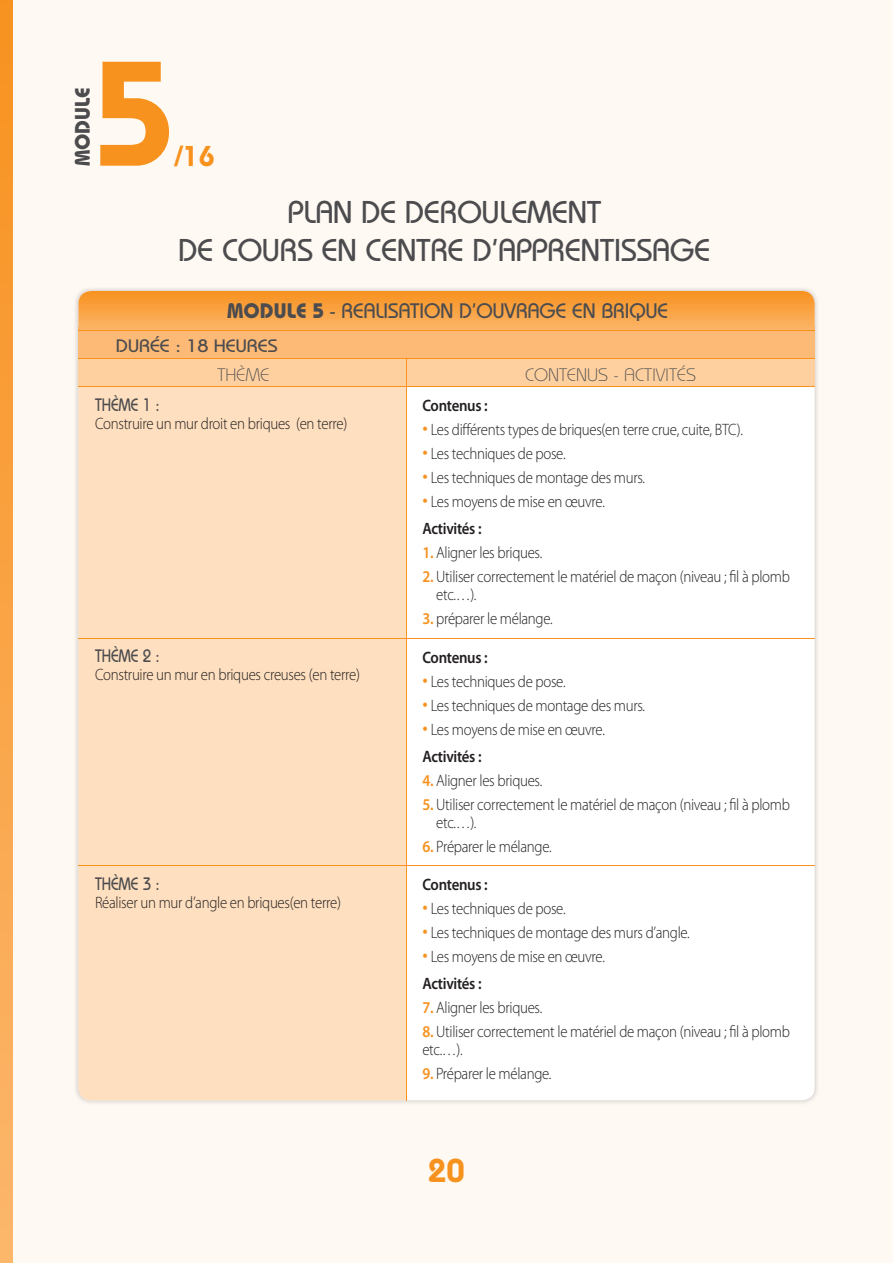
<style>
.page{position:relative;width:893px;height:1263px;background:#fff9f3}
.page>*{position:absolute;margin:0;border:0;box-sizing:border-box;transform-origin:0 0}
.t1{font:600 148.5px "Bauhaus";color:#f7921f}
.t2{font:600 33px "Bauhaus";color:#f7921f}
.t3{font:500 31.5px/37.8px "Bauhaus";color:#4c4c4e;text-align:center}
.t4{font:600 28.65px "Bauhaus";color:#f7921f}
.t5{font:500 21px "Bauhaus";color:#4c4c4e}
.t6{font:700 21px "Bauhaus";color:#4c4c4e}
.t7{font:300 18px "Bauhaus";color:#4c4c4e}
.t8{font:500 18px "Bauhaus";color:#4c4c4e;scale:.85 1}
.t9{font:500 18px "Bauhaus";color:#4c4c4e;scale:1.1 1}
.t10{font:300 16.5px/27px "Myriad Pro";letter-spacing:-.02em;color:#231f20;scale:.9 1}
.t11{font:600 16.5px "Myriad Pro";letter-spacing:-.02em;color:#231f20;scale:.9 1}
.s1{font-weight:700}
.s2{font-size:24px;color:#f7921f}
.s3{font-weight:600}
.s4{font-weight:600;color:#f7921f}
</style>
<div class="page">
<div style="left:78px;top:291px;width:737px;height:809px;background:#fff;border-radius:13px"></div>
<div style="left:78px;top:387px;width:328px;height:713px;background:#fedfbf"></div>
<hr style="left:78px;top:638px;width:737px;height:1px;background:#f7921f">
<hr style="left:78px;top:865px;width:737px;height:1px;background:#f7921f">
<div style="left:78px;top:325px;width:737px;height:33px;background:#fcba76"></div>
<div style="left:78px;top:359px;width:737px;height:28px;background:#fed09f"></div>
<svg style="left:78px;top:291px;width:737px;height:39px;background:#f9a343"></svg>
<hr style="left:78px;top:358px;width:737px;height:1px;background:#f7921f">
<hr style="left:78px;top:330px;width:737px;height:1px;background:#f7921f">
<hr style="left:78px;top:386px;width:737px;height:1px;background:#f7921f">
<hr style="left:406px;top:359px;width:1px;height:741px;background:#f7921f">
<svg style="left:0;top:0;width:13px;height:1263px;background:#f9a445"></svg>
<p class="t6" style="left:75px;top:166px;width:81px;rotate:-90deg">MODULE</p>
<h1 class="t1" style="left:93px;top:62px;width:84px">5</h1>
<h3 class="t4" style="left:175px;top:146px;width:41px">/16</h3>
<h3 class="t3" style="left:178px;top:197px;width:534px">PLAN DE DEROULEMENT<br>DE COURS EN CENTRE D’APPRENTISSAGE</h3>
<p class="t5" style="left:227px;top:303px;width:442px"><span class="s1">MODULE 5</span> - REALISATION D’OUVRAGE EN BRIQUE</p>
<p class="t9" style="left:116px;top:339px;width:149px">DURÉE : 18 HEURES</p>
<p class="t7" style="left:218px;top:368px;width:53px">THÈME</p>
<p class="t7" style="left:525px;top:368px;width:172px">CONTENUS - ACTIVITÉS</p>
<p class="t8" style="left:95px;top:398px;width:78px">THÈME 1 :</p>
<p class="t10" style="left:95px;top:412px;width:282px">Construire un mur droit en briques (en terre)</p>
<p class="t11" style="left:422px;top:399px;width:74px">Contenus :</p>
<p class="t10" style="left:422px;top:418px;width:358px"><span class="s2">•</span> Les différents types de briques(en terre crue, cuite, BTC).</p>
<p class="t10" style="left:422px;top:442px;width:161px"><span class="s2">•</span> Les techniques de pose.</p>
<p class="t10" style="left:422px;top:466px;width:249px"><span class="s2">•</span> Les techniques de montage des murs.</p>
<p class="t10" style="left:422px;top:490px;width:204px"><span class="s2">•</span> Les moyens de mise en œuvre.<br><span class="s3">Activités :</span></p>
<p class="t10" style="left:422px;top:541px;width:135px"><span class="s4">1.</span> Aligner les briques.</p>
<p class="t10" style="left:436px;top:569px;width:394px;line-height:18px;text-indent:-14px"><span class="s4">2.</span> Utiliser correctement le matériel de maçon (niveau ; fil à plomb etc.…).</p>
<p class="t10" style="left:422px;top:607px;width:146px"><span class="s4">3.</span> préparer le mélange.</p>
<p class="t11" style="left:422px;top:651px;width:74px">Contenus :</p>
<p class="t10" style="left:422px;top:669px;width:161px"><span class="s2">•</span> Les techniques de pose.</p>
<p class="t10" style="left:422px;top:693px;width:249px"><span class="s2">•</span> Les techniques de montage des murs.</p>
<p class="t10" style="left:422px;top:717px;width:204px"><span class="s2">•</span> Les moyens de mise en œuvre.<br><span class="s3">Activités :</span></p>
<p class="t10" style="left:422px;top:768px;width:135px"><span class="s4">4.</span> Aligner les briques.</p>
<p class="t10" style="left:436px;top:797px;width:394px;line-height:18px;text-indent:-14px"><span class="s4">5.</span> Utiliser correctement le matériel de maçon (niveau ; fil à plomb etc.…).</p>
<p class="t10" style="left:422px;top:834px;width:145px"><span class="s4">6.</span> Préparer le mélange.</p>
<p class="t11" style="left:422px;top:878px;width:74px">Contenus :</p>
<p class="t10" style="left:422px;top:897px;width:161px"><span class="s2">•</span> Les techniques de pose.</p>
<p class="t10" style="left:422px;top:921px;width:299px"><span class="s2">•</span> Les techniques de montage des murs d’angle.</p>
<p class="t10" style="left:422px;top:945px;width:204px"><span class="s2">•</span> Les moyens de mise en œuvre.<br><span class="s3">Activités :</span></p>
<p class="t10" style="left:422px;top:996px;width:135px"><span class="s4">7.</span> Aligner les briques.</p>
<p class="t10" style="left:422px;top:1024px;width:410px;line-height:18px"><span class="s4">8.</span> Utiliser correctement le matériel de maçon (niveau ; fil à plomb etc.…).</p>
<p class="t10" style="left:422px;top:1062px;width:145px"><span class="s4">9.</span> Préparer le mélange.</p>
<p class="t8" style="left:95px;top:650px;width:78px">THÈME 2 :</p>
<p class="t10" style="left:95px;top:663px;width:296px">Construire un mur en briques creuses (en terre)</p>
<p class="t8" style="left:95px;top:877px;width:78px">THÈME 3 :</p>
<p class="t10" style="left:95px;top:890px;width:275px">Réaliser un mur d’angle en briques(en terre)</p>
<h2 class="t2" style="left:428px;top:1159px;width:38px">20</h2>
</div>
